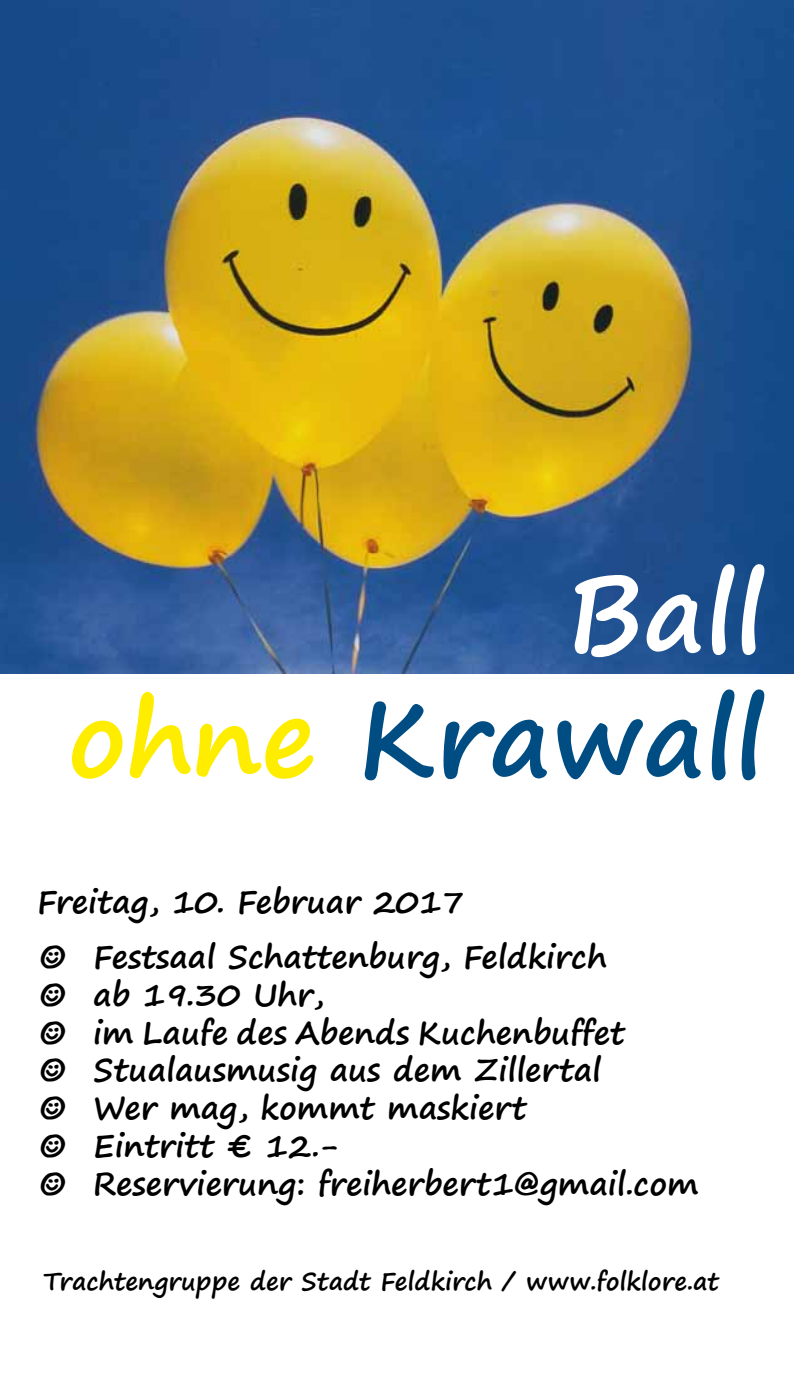
<style>
.page{position:relative;width:794px;height:1389px;background:#fff}
.page>*{position:absolute;margin:0;border:0;box-sizing:border-box;transform-origin:0 0}
.t1{font:700 105px/125.3px "Segoe Print";color:#004d84;text-align:right}
.t2{font:700 31.5px/37.8px "Segoe Print";color:#000}
.t3{font:700 24.5px "Segoe Print";color:#000}
.s1{color:#fff}
.s2{color:#ffed00}
</style>
<div class="page">
<img style="left:0;top:0;width:794px;height:673px">
<h1 class="t1" style="left:67px;top:548px;width:698px"><span class="s1">Ball<br></span><span class="s2">ohne</span> Krawall</h1>
<p class="t2" style="left:37px;top:874px;width:571px;line-height:54.6px">Freitag, 10. Februar 2017<br>☺ Festsaal Schattenburg, Feldkirch</p>
<p class="t2" style="left:37px;top:975px;width:663px">☺ ab 19.30 Uhr,<br>☺ im Laufe des Abends Kuchenbuffet<br>☺ Stualausmusig aus dem Zillertal<br>☺ Wer mag, kommt maskiert<br>☺ Eintritt € 12.-<br>☺ Reservierung: freiherbert1@gmail.com</p>
<p class="t3" style="left:43px;top:1258px;width:677px">Trachtengruppe der Stadt Feldkirch / www.folklore.at</p>
</div>
